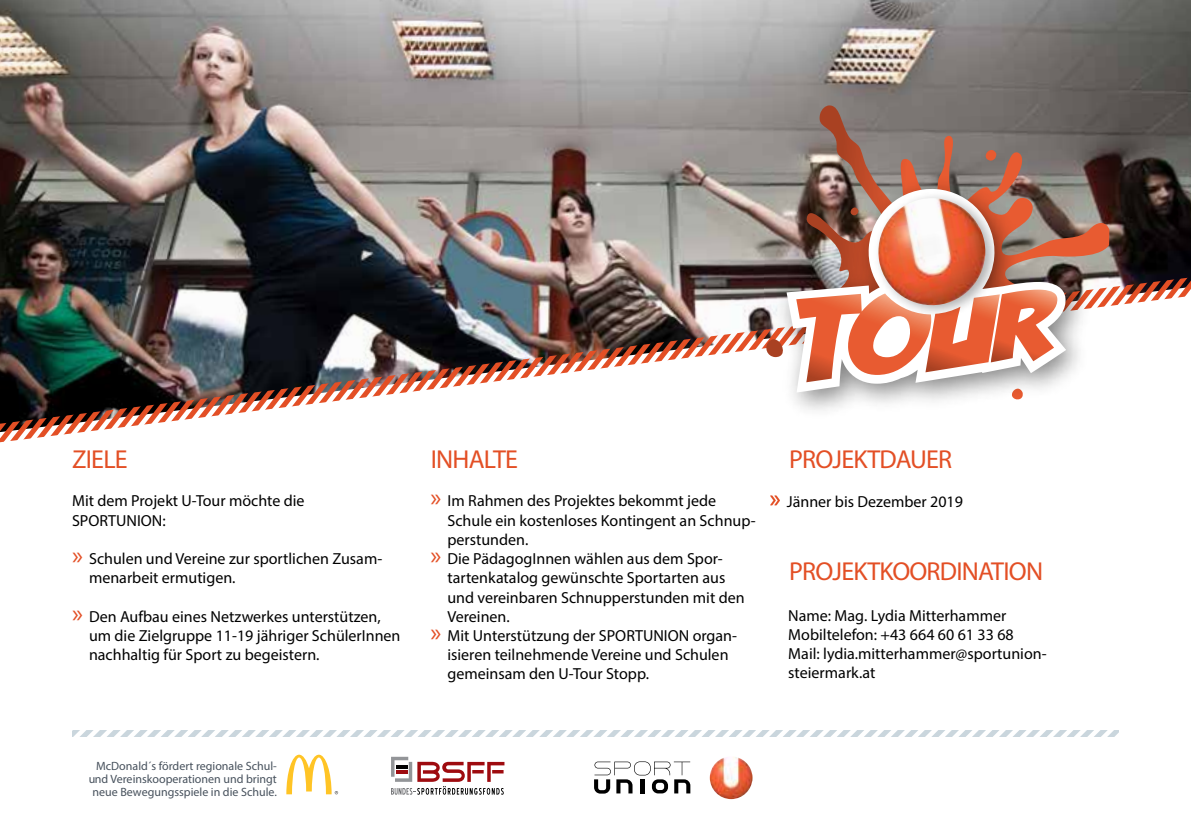
<style>
.page{position:relative;width:1191px;height:840px;background:#fff}
.page>*{position:absolute;margin:0;border:0;box-sizing:border-box;transform-origin:0 0}
.t1{font:26px "Myriad Pro";letter-spacing:-.03em;color:#e34f25}
.t2{font:16px/19.2px "Myriad Pro";color:#000}
.t3{font:12px/13px "Myriad Pro";color:#182533;text-align:right}
.s1{font-size:26px;color:#e34f25}
</style>
<div class="page">
<img style="left:0;top:0;width:1191px;height:277px">
<img style="left:0;top:277px;width:1191px;height:165px">
<svg style="left:764px;top:105px;width:345px;height:49px;background:#7d716d"></svg>
<img style="left:761px;top:154px;width:350px;height:288px">
<img style="left:786px;top:186px;width:280px;height:206px">
<svg style="left:796px;top:289px;width:262px;height:93px"></svg>
<img style="left:851px;top:169px;width:172px;height:172px">
<img style="left:873px;top:198px;width:117px;height:111px">
<svg style="left:594px;top:761px;width:96px;height:32px"></svg>
<img style="left:710px;top:756px;width:42px;height:42px;border-radius:21px">
<svg style="left:286px;top:754px;width:52px;height:39px"></svg>
<svg style="left:391px;top:756px;width:113px;height:38px"></svg>
<svg style="left:396px;top:764px;width:11px;height:4px"></svg>
<svg style="left:396px;top:769px;width:11px;height:4px"></svg>
<svg style="left:72px;top:730px;width:1047px;height:6px"></svg>
<h1 class="t1" style="left:72px;top:443px;width:57px">ZIELE</h1>
<p class="t2" style="left:72px;top:491px;width:234px">Mit dem Projekt U-Tour möchte die<br>SPORTUNION:</p>
<p class="t2" style="left:89px;top:548px;width:295px;text-indent:-17px"><span class="s1">»</span> Schulen und Vereine zur sportlichen Zusam&shy;menarbeit ermutigen.</p>
<p class="t2" style="left:89px;top:606px;width:313px;text-indent:-17px"><span class="s1">»</span> Den Aufbau eines Netzwerkes unterstützen, um die Zielgruppe 11-19 jähriger SchülerInnen nachhaltig für Sport zu begeistern.</p>
<p class="t3" style="left:88px;top:758px;width:190px">McDonald´s fördert regionale Schul&shy;und Vereinskooperationen und bringt neue Bewegungsspiele in die Schule.</p>
<h1 class="t1" style="left:431px;top:443px;width:89px">INHALTE</h1>
<p class="t2" style="left:430px;top:491px;width:287px"><span class="s1">»</span> Im Rahmen des Projektes bekommt jede</p>
<p class="t2" style="left:447px;top:510px;width:310px">Schule ein kostenloses Kontingent an Schnup-</p>
<p class="t2" style="left:447px;top:529px;width:82px">perstunden.</p>
<p class="t2" style="left:430px;top:548px;width:294px"><span class="s1">»</span> Die PädagogInnen wählen aus dem Spor-</p>
<p class="t2" style="left:447px;top:567px;width:279px">tartenkatalog gewünschte Sportarten aus</p>
<p class="t2" style="left:447px;top:587px;width:299px">und vereinbaren Schnupperstunden mit den</p>
<p class="t2" style="left:447px;top:606px;width:64px">Vereinen.</p>
<p class="t2" style="left:430px;top:625px;width:308px"><span class="s1">»</span> Mit Unterstützung der SPORTUNION organ-</p>
<p class="t2" style="left:447px;top:644px;width:282px">isieren teilnehmende Vereine und Schulen</p>
<p class="t2" style="left:447px;top:663px;width:203px">gemeinsam den U-Tour Stopp.</p>
<h1 class="t1" style="left:789px;top:443px;width:164px">PROJEKTDAUER</h1>
<p class="t2" style="left:789px;top:491px;width:178px">Jänner bis Dezember 2016</p>
<p class="t2" style="left:787px;top:491px;width:178px">Jänner bis Dezember 2019</p>
<h1 class="t1" style="left:770px;top:482px;width:12px">»</h1>
<p class="t2" style="left:954px;top:491px;width:10px">7</p>
<h1 class="t1" style="left:789px;top:554px;width:255px">PROJEKTKOORDINATION</h1>
<p class="t2" style="left:788px;top:605px;width:260px">Name: Mag. Lydia Mitterhammer<br>Mobiltelefon: +43 664 60 61 33 68<br>Mail: lydia.mitterhammer@sportunion&shy;steiermark.at</p>
</div>
